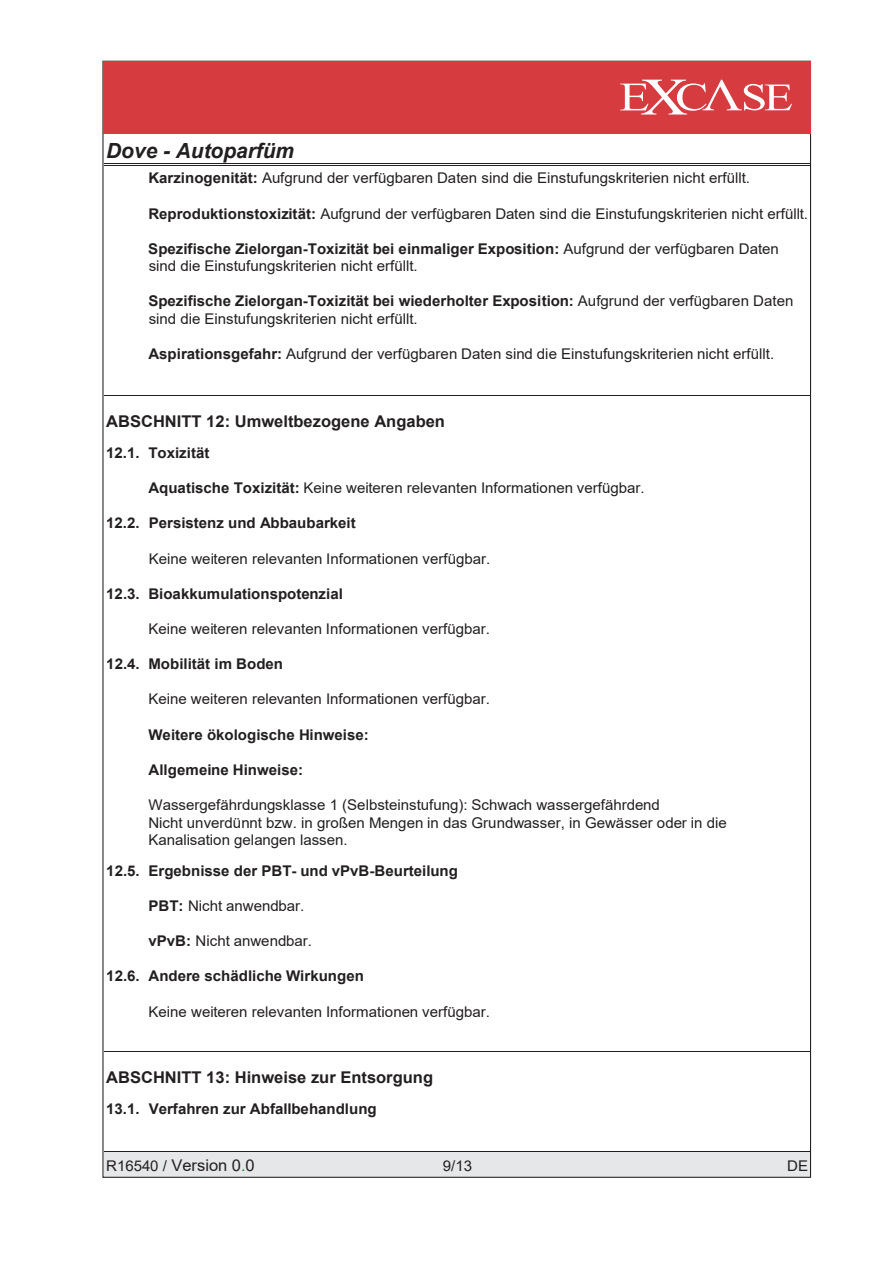
<style>
.page{position:relative;width:893px;height:1263px;background:#fff}
.page>*{position:absolute;margin:0;border:0;box-sizing:border-box;transform-origin:0 0}
.t1{font:italic 700 20.85px "Arial";color:#231f20}
.t2{font:700 16.2px "Arial";color:#231f20}
.t3{font:16.2px "Arial";color:#231f20}
.t4{font:14.7px/17.2px "Arial";color:#231f20}
.t5{font:700 14.7px "Arial";color:#231f20}
.s1{font-weight:700}
.s2{font-size:14.7px}
.s3{color:#118641}
</style>
<div class="page">
<hr style="left:104px;top:165px;width:706px;height:1px;background:#231f20">
<hr style="left:104px;top:163px;width:706px;height:1px;background:#231f20">
<div style="left:104px;top:1152px;width:706px;height:24px;background:#e6e7e9"></div>
<hr style="left:104px;top:1151px;width:706px;height:1px;background:#231f20">
<hr style="left:104px;top:395px;width:706px;height:1px;background:#231f20">
<hr style="left:104px;top:1051px;width:706px;height:1px;background:#231f20">
<div style="left:103px;top:61px;width:707px;height:72px;background:#d63b3f"></div>
<svg style="left:620px;top:80px;width:172px;height:34px"></svg>
<h1 class="t1" style="left:106px;top:137px;width:189px">Dove - Autoparfüm</h1>
<p class="t4" style="left:148px;top:169px;width:603px"><span class="s1">Karzinogenität:</span> Aufgrund der verfügbaren Daten sind die Einstufungskriterien nicht erfüllt.</p>
<p class="t4" style="left:148px;top:205px;width:661px"><span class="s1">Reproduktionstoxizität:</span> Aufgrund der verfügbaren Daten sind die Einstufungskriterien nicht erfüllt.</p>
<p class="t4" style="left:148px;top:240px;width:632px"><span class="s1">Spezifische Zielorgan-Toxizität bei einmaliger Exposition:</span> Aufgrund der verfügbaren Daten sind die Einstufungskriterien nicht erfüllt.</p>
<p class="t4" style="left:148px;top:292px;width:646px"><span class="s1">Spezifische Zielorgan-Toxizität bei wiederholter Exposition:</span> Aufgrund der verfügbaren Daten sind die Einstufungskriterien nicht erfüllt.</p>
<p class="t4" style="left:148px;top:345px;width:627px"><span class="s1">Aspirationsgefahr:</span> Aufgrund der verfügbaren Daten sind die Einstufungskriterien nicht erfüllt.</p>
<p class="t2" style="left:106px;top:410px;width:340px">ABSCHNITT 12: Umweltbezogene Angaben</p>
<p class="t5" style="left:106px;top:443px;width:105px">12.1. Toxizität</p>
<p class="t4" style="left:148px;top:479px;width:498px"><span class="s1">Aquatische Toxizität:</span> Keine weiteren relevanten Informationen verfügbar.</p>
<p class="t5" style="left:106px;top:513px;width:251px">12.2. Persistenz und Abbaubarkeit</p>
<p class="t4" style="left:149px;top:550px;width:343px">Keine weiteren relevanten Informationen verfügbar.</p>
<p class="t5" style="left:106px;top:584px;width:238px">12.3. Bioakkumulationspotenzial</p>
<p class="t4" style="left:148px;top:620px;width:343px">Keine weiteren relevanten Informationen verfügbar.</p>
<p class="t5" style="left:106px;top:654px;width:178px">12.4. Mobilität im Boden</p>
<p class="t4" style="left:148px;top:690px;width:343px">Keine weiteren relevanten Informationen verfügbar.</p>
<p class="t5" style="left:148px;top:725px;width:222px">Weitere ökologische Hinweise:</p>
<p class="t5" style="left:148px;top:760px;width:156px">Allgemeine Hinweise:</p>
<p class="t4" style="left:148px;top:796px;width:580px">Wassergefährdungsklasse 1 (Selbsteinstufung): Schwach wassergefährdend<br>Nicht unverdünnt bzw. in großen Mengen in das Grundwasser, in Gewässer oder in die<br>Kanalisation gelangen lassen.</p>
<p class="t5" style="left:106px;top:861px;width:353px">12.5. Ergebnisse der PBT- und vPvB-Beurteilung</p>
<p class="t4" style="left:148px;top:897px;width:157px"><span class="s1">PBT:</span> Nicht anwendbar.</p>
<p class="t4" style="left:148px;top:932px;width:165px"><span class="s1">vPvB:</span> Nicht anwendbar.</p>
<p class="t5" style="left:106px;top:966px;width:259px">12.6. Andere schädliche Wirkungen</p>
<p class="t4" style="left:148px;top:1002px;width:343px">Keine weiteren relevanten Informationen verfügbar.</p>
<p class="t2" style="left:106px;top:1066px;width:328px">ABSCHNITT 13: Hinweise zur Entsorgung</p>
<p class="t5" style="left:106px;top:1099px;width:272px">13.1. Verfahren zur Abfallbehandlung</p>
<p class="t3" style="left:106px;top:1154px;width:150px"><span class="s2">R16540 /</span> Version 0<span class="s3">.</span>0</p>
<p class="t4" style="left:443px;top:1156px;width:31px">9/13</p>
<p class="t4" style="left:787px;top:1156px;width:22px">DE</p>
</div>
